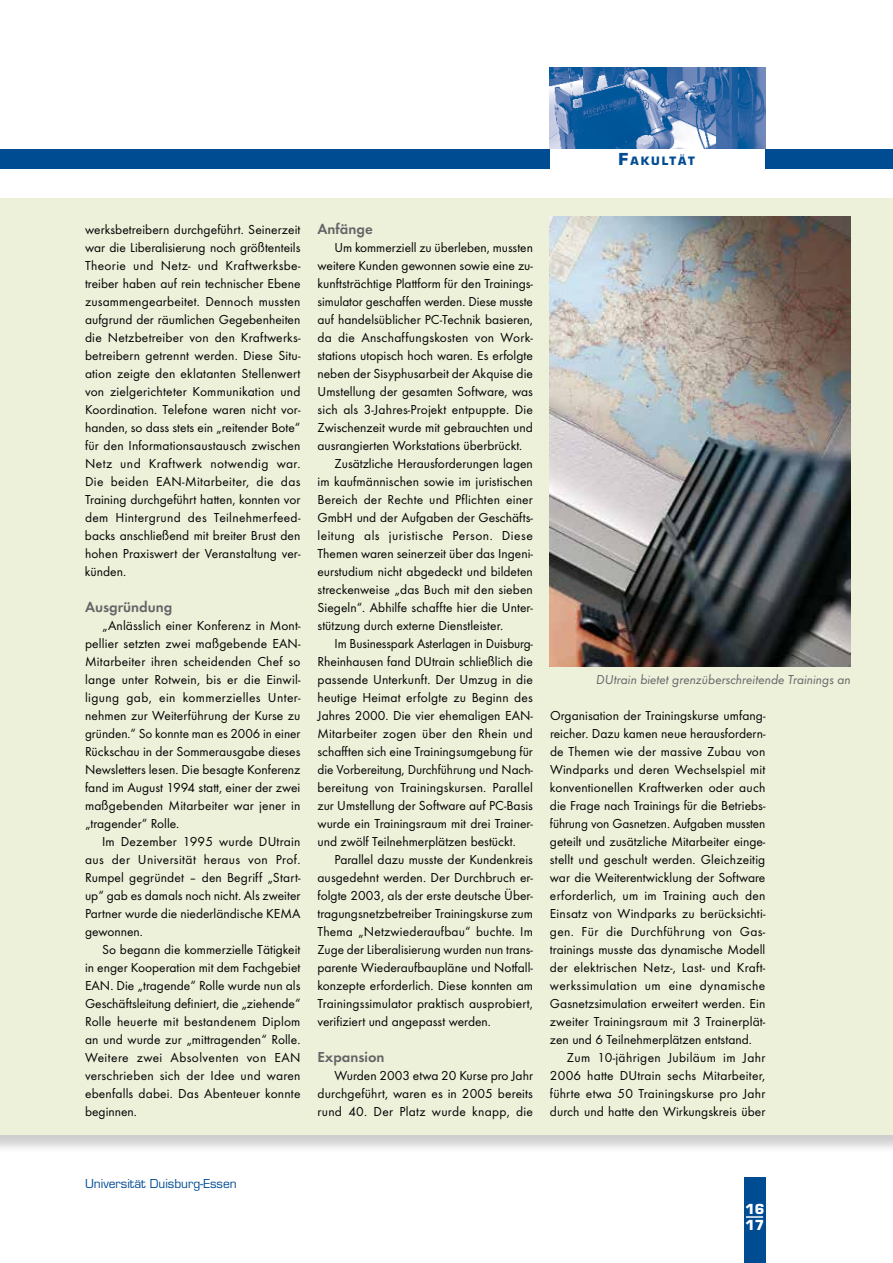
<style>
.page{position:relative;width:893px;height:1263px;background:#fff}
.page>*{position:absolute;margin:0;border:0;box-sizing:border-box;transform-origin:0 0}
.t1{font:15px "Futura T Dem";color:#646567}
.t2{font:13.5px/18px "Futura T Boo";color:#000;text-align:justify}
.t3{font:13.5px "Futura T Boo Obl";color:#646567}
.t4{font:13.5px "Futura T Boo";letter-spacing:.035em;color:#000}
.t5{font:13.5px "Futura T Boo";letter-spacing:.02em;color:#000}
.t6{font:700 13.5px/16.2px "Eurostile";color:#fff}
.t7{font:12px "Eurostile";color:#004c93}
.t8{font:700 11.25px "Eurostile";letter-spacing:.17em;color:#004c93}
.s1{font-size:16.05px}
</style>
<div class="page">
<div style="left:0;top:149px;width:550px;height:20px;background:#004c93"></div>
<div style="left:765px;top:149px;width:128px;height:20px;background:#004c93"></div>
<div style="left:0;top:199px;width:893px;height:955px;background:#000;opacity:.2"></div>
<div style="left:0;top:198px;width:893px;height:936px;background:#edf1da"></div>
<img style="left:550px;top:216px;width:301px;height:450px">
<img style="left:550px;top:68px;width:215px;height:81px">
<div style="left:744px;top:1178px;width:21px;height:85px;background:#004c93"></div>
<svg style="left:746px;top:1216px;width:17px;height:2px"></svg>
<p class="t8" style="left:619px;top:154px;width:78px"><span class="s1">F</span>akultät</p>
<p class="t2" style="left:85px;top:221px;width:217px">werksbetreibern durchgeführt. Seinerzeit war die Liberalisierung noch größtenteils Theorie und Netz- und Kraftwerksbe&shy;treiber haben auf rein technischer Ebene zusammengearbeitet. Dennoch mussten aufgrund der räumlichen Gegebenheiten die Netzbetreiber von den Kraftwerks&shy;betreibern getrennt werden. Diese Situ&shy;ation zeigte den eklatanten Stellenwert von zielgerichteter Kommunikation und Koordination. Telefone waren nicht vor&shy;handen, so dass stets ein „reitender Bote“ für den Informationsaustausch zwischen Netz und Kraftwerk notwendig war.<br>Die beiden EAN-Mitarbeiter, die das Training durchgeführt hatten, konnten vor dem Hintergrund des Teilnehmerfeed&shy;backs anschließend mit breiter Brust den hohen Praxiswert der Veranstaltung ver&shy;künden.</p>
<p class="t1" style="left:85px;top:598px;width:89px">Ausgründung</p>
<p class="t2" style="left:85px;top:617px;width:217px;text-indent:17px">„Anlässlich einer Konferenz in Mont&shy;pellier setzten zwei maßgebende EAN-Mitarbeiter ihren scheidenden Chef -so lange unter Rotwein, bis er die Einwil&shy;ligung gab, ein kommerzielles Unter&shy;nehmen zur Weiterführung der Kurse zu gründen.“ So konnte man es 2006 in einer Rückschau in der Sommerausgabe dieses Newsletters lesen. Die besagte Konferenz fand im August 1994 statt, einer der zwei maßgebenden Mitarbeiter war jener in „tragender“ Rolle.</p>
<p class="t2" style="left:85px;top:833px;width:217px;text-indent:17px">Im Dezember 1995 wurde DUtrain aus der Universität heraus von Prof.<br>Rumpel gegründet – den Begriff „Start&shy;up“ gab es damals noch nicht. Als zweiter Partner wurde die niederländische KEMA gewonnen.</p>
<p class="t2" style="left:85px;top:941px;width:217px;text-indent:17px">So begann die kommerzielle Tätigkeit in enger Kooperation mit dem Fachgebiet EAN. Die „tragende“ Rolle wurde nun als Geschäftsleitung definiert, die „ziehende“ Rolle heuerte mit bestandenem Diplom an und wurde zur „mittragenden“ Rolle.<br>Weitere zwei Absolventen von EAN verschrieben sich der Idee und waren ebenfalls dabei. Das Abenteuer konnte beginnen.</p>
<p class="t1" style="left:317px;top:220px;width:57px">Anfänge</p>
<p class="t2" style="left:334px;top:239px;width:200px">Um kommerziell zu überleben, mussten</p>
<p class="t2" style="left:317px;top:257px;width:217px">weitere Kunden gewonnen sowie eine zu-</p>
<p class="t2" style="left:318px;top:275px;width:217px">kunftsträchtige Plattform für den Trainings-</p>
<p class="t2" style="left:317px;top:293px;width:217px">simulator geschaffen werden. Diese musste</p>
<p class="t2" style="left:317px;top:311px;width:217px">auf handelsüblicher PC-Technik basieren,</p>
<p class="t5" style="left:317px;top:330px;width:217px">da die Anschaffungskosten von Work-</p>
<p class="t2" style="left:317px;top:347px;width:217px">stations utopisch hoch waren. Es erfolgte</p>
<p class="t2" style="left:317px;top:365px;width:217px">neben der Sisyphusarbeit der Akquise die</p>
<p class="t2" style="left:317px;top:383px;width:217px">Umstellung der gesamten Software, was</p>
<p class="t2" style="left:317px;top:401px;width:217px">sich als 3-Jahres-Projekt entpuppte. Die</p>
<p class="t2" style="left:317px;top:419px;width:217px">Zwischenzeit wurde mit gebrauchten und</p>
<p class="t2" style="left:317px;top:437px;width:206px">ausrangierten Workstations überbrückt.</p>
<p class="t2" style="left:334px;top:455px;width:200px">Zusätzliche Herausforderungen lagen</p>
<p class="t2" style="left:317px;top:473px;width:217px">im kaufmännischen sowie im juristischen</p>
<p class="t2" style="left:317px;top:491px;width:217px">Bereich der Rechte und Pflichten einer</p>
<p class="t2" style="left:317px;top:509px;width:217px">GmbH und der Aufgaben der Geschäfts-</p>
<p class="t4" style="left:317px;top:528px;width:217px">leitung als juristische Person. Diese</p>
<p class="t2" style="left:317px;top:545px;width:217px">Themen waren seinerzeit über das Ingeni-</p>
<p class="t2" style="left:317px;top:563px;width:217px">eurstudium nicht abgedeckt und bildeten</p>
<p class="t2" style="left:317px;top:581px;width:217px">streckenweise „das Buch mit den sieben</p>
<p class="t2" style="left:318px;top:599px;width:217px">Siegeln“. Abhilfe schaffte hier die Unter-</p>
<p class="t2" style="left:318px;top:617px;width:187px">stützung durch externe Dienstleister.</p>
<p class="t2" style="left:334px;top:635px;width:200px">Im Businesspark Asterlagen in Duisburg-</p>
<p class="t2" style="left:317px;top:653px;width:217px">Rheinhausen fand DUtrain schließlich die</p>
<p class="t2" style="left:317px;top:671px;width:217px">passende Unterkunft. Der Umzug in die</p>
<p class="t2" style="left:317px;top:689px;width:217px">heutige Heimat erfolgte zu Beginn des</p>
<p class="t2" style="left:317px;top:707px;width:217px">Jahres 2000. Die vier ehemaligen EAN-</p>
<p class="t2" style="left:317px;top:725px;width:217px">Mitarbeiter zogen über den Rhein und</p>
<p class="t2" style="left:317px;top:743px;width:217px">schafften sich eine Trainingsumgebung für</p>
<p class="t2" style="left:317px;top:761px;width:217px">die Vorbereitung, Durchführung und Nach-</p>
<p class="t2" style="left:317px;top:779px;width:217px">bereitung von Trainingskursen. Parallel</p>
<p class="t2" style="left:317px;top:797px;width:217px">zur Umstellung der Software auf PC-Basis</p>
<p class="t2" style="left:317px;top:815px;width:217px">wurde ein Trainingsraum mit drei Trainer-</p>
<p class="t2" style="left:317px;top:833px;width:200px">und zwölf Teilnehmerplätzen bestückt.</p>
<p class="t2" style="left:335px;top:851px;width:200px">Parallel dazu musste der Kundenkreis</p>
<p class="t2" style="left:317px;top:869px;width:217px">ausgedehnt werden. Der Durchbruch er-</p>
<p class="t2" style="left:318px;top:887px;width:217px">folgte 2003, als der erste deutsche Über-</p>
<p class="t2" style="left:317px;top:905px;width:217px">tragungsnetzbetreiber Trainingskurse zum</p>
<p class="t2" style="left:317px;top:923px;width:217px">Thema „Netzwiederaufbau“ buchte. Im</p>
<p class="t2" style="left:317px;top:941px;width:217px">Zuge der Liberalisierung wurden nun trans-</p>
<p class="t2" style="left:317px;top:959px;width:217px">parente Wiederaufbaupläne und Notfall-</p>
<p class="t2" style="left:317px;top:977px;width:217px">konzepte erforderlich. Diese konnten am</p>
<p class="t2" style="left:317px;top:995px;width:217px">Trainingssimulator praktisch ausprobiert,</p>
<p class="t2" style="left:317px;top:1013px;width:175px">verifiziert und angepasst werden.</p>
<p class="t1" style="left:317px;top:1048px;width:68px">Expansion</p>
<p class="t2" style="left:317px;top:1067px;width:217px;text-indent:17px">Wurden 2003 etwa 20 Kurse pro Jahr durchgeführt, waren es in 2005 bereits rund 40. Der Platz wurde knapp, die</p>
<p class="t3" style="left:596px;top:672px;width:256px">DUtrain bietet grenzüberschreitende Trainings an</p>
<p class="t2" style="left:550px;top:707px;width:217px">Organisation der Trainingskurse umfang&shy;reicher. Dazu kamen neue herausfordern&shy;de Themen wie der massive Zubau von Windparks und deren Wechselspiel mit konventionellen Kraftwerken oder auch die Frage nach Trainings für die Betriebs&shy;führung von Gasnetzen. Aufgaben mussten geteilt und zusätzliche Mitarbeiter einge&shy;stellt und geschult werden. Gleichzeitig war die Weiterentwicklung der Software erforderlich, um im Training auch den Einsatz von Windparks zu berücksichti&shy;gen. Für die Durchführung von Gas&shy;trainings musste das dynamische Modell der elektrischen Netz-, Last- und Kraft&shy;werkssimulation um eine dynamische Gasnetzsimulation erweitert werden. Ein zweiter Trainingsraum mit 3 Trainerplät&shy;zen und 6 Teilnehmerplätzen entstand.</p>
<p class="t2" style="left:550px;top:1049px;width:217px;text-indent:17px">Zum 10-jährigen Jubiläum im Jahr 2006 hatte DUtrain sechs Mitarbeiter, führte etwa 50 Trainingskurse pro Jahr durch und hatte den Wirkungskreis über</p>
<p class="t7" style="left:85px;top:1176px;width:153px">Universität Duisburg-Essen</p>
<p class="t6" style="left:745px;top:1201px;width:21px">16<br>17</p>
</div>
